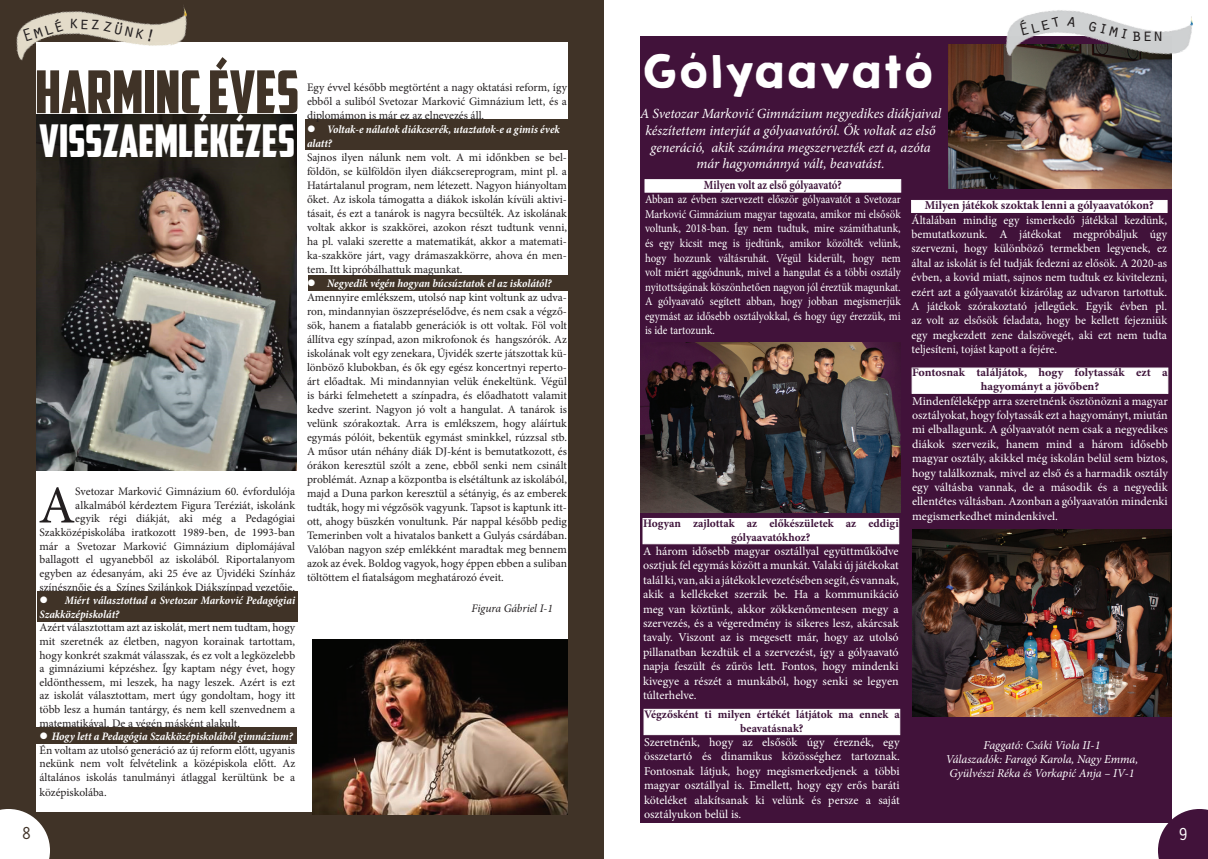
<style>
.page{position:relative;width:1208px;height:859px;background:#fff}
.page>*{position:absolute;margin:0;border:0;box-sizing:border-box;transform-origin:0 0}
.t1{font:59px "American Captain";color:#403327}
.t2{font:53.3px "Minion Pro";color:#231f20}
.t3{font:45px "American Captain";color:#fff}
.t4{font:40px "KGHAPPY Solid";color:#fff}
.t5{font:18px "Orator Std";color:#231f20}
.t6{font:18px "Orator Std";color:#413328}
.t7{font:18px "Orator Std";color:#fff}
.t8{font:italic 14px/16.8px "Minion Pro";letter-spacing:-.01em;color:#fff;text-align:center}
.t9{font:700 12.5px "Minion Pro";color:#3f143b;scale:.87 1}
.t10{font:12px/14.4px "Minion Pro";color:#fff;text-align:justify}
.t11{font:12px/14.6px "Minion Pro";color:#fff;text-align:justify;scale:.9 1}
.t12{font:italic 12px/14.4px "Minion Pro";letter-spacing:-.01em;color:#fff;text-align:center}
.t13{font:700 12px "Minion Pro";color:#3f143b}
.t14{font:11.5px/14px "Minion Pro";color:#231f20;text-align:justify}
.t15{font:italic 700 condensed 11.5px/13.6px "Minion Pro";letter-spacing:-.005em;color:#fff}
.t16{font:700 11.5px/13.8px "Minion Pro";color:#3f143b;text-align:center}
.t17{font:700 11.5px/13.8px "Minion Pro";color:#3f143b;text-align:center;scale:1.05 1}
.t18{font:italic 11.5px "Minion Pro";letter-spacing:-.01em;color:#231f20}
.s1{color:#fff}
.s2{font-weight:700;font-style:italic;font-stretch:condensed;color:#fff}
</style>
<div class="page">
<div style="left:0;top:0;width:604px;height:859px;background:#403327"></div>
<div style="left:640px;top:36px;width:532px;height:787px;background:#41123a"></div>
<img style="left:948px;top:45px;width:224px;height:144px">
<img style="left:912px;top:529px;width:260px;height:187px">
<svg style="left:1158px;top:809px;width:50px;height:50px;background:#4e2348"></svg>
<img style="left:640px;top:343px;width:260px;height:169px">
<div style="left:37px;top:42px;width:531px;height:770px;background:#fff"></div>
<div style="left:305px;top:120px;width:264px;height:30px;background:#403327"></div>
<svg style="left:0;top:809px;width:50px;height:50px;background:#e5e3e2"></svg>
<div style="left:36px;top:728px;width:260px;height:16px;background:#403327"></div>
<div style="left:37px;top:591px;width:261px;height:31px;background:#403327"></div>
<div style="left:308px;top:275px;width:260px;height:16px;background:#403327"></div>
<img style="left:312px;top:639px;width:256px;height:175px">
<img style="left:37px;top:115px;width:259px;height:355px">
<img style="left:16px;top:5px;width:171px;height:89px">
<div style="left:642px;top:518px;width:257px;height:26px;background:#fff;border:1px solid #fff"></div>
<div style="left:644px;top:179px;width:257px;height:14px;background:#fff;border:1px solid #fff"></div>
<div style="left:911px;top:200px;width:256px;height:13px;background:#fff"></div>
<div style="left:911px;top:368px;width:257px;height:26px;background:#fff;border:1px solid #fff"></div>
<img style="left:999px;top:10px;width:194px;height:82px">
<div style="left:643px;top:709px;width:257px;height:26px;background:#fff;border:1px solid #fff"></div>
<svg style="left:71px;top:19px;width:28px;height:10px"></svg>
<svg style="left:200px;top:114px;width:7px;height:8px"></svg>
<svg style="left:236px;top:114px;width:7px;height:8px"></svg>
<h3 class="t5" style="left:19px;top:24px;width:45px;rotate:-17deg">Emlé</h3>
<h3 class="t5" style="left:106px;top:12px;width:56px;rotate:13deg">zünk!</h3>
<h3 class="t5" style="left:1015px;top:18px;width:45px;rotate:-14deg">Élet</h3>
<h3 class="t5" style="left:1069px;top:7px;width:66px;rotate:13deg">a gimi</h3>
<h3 class="t5" style="left:1131px;top:22px;width:34px">ben</h3>
<h1 class="t1" style="left:35px;top:56px;width:266px">HARMINC EVES</h1>
<h3 class="t3" style="left:39px;top:114px;width:257px">VISSZAEMLEKEZES</h3>
<h2 class="t2" style="left:38px;top:470px;width:38px">A</h2>
<p class="t14" style="left:40px;top:485px;width:257px;line-height:13.6px;text-align:right">Svetozar Marković Gimnázium 60. évfordulója alkalmából kérdeztem Figura Teréziát, iskolánk<br>egyik régi diákját, aki még a Pedagógiai Szakközépiskolába iratkozott 1989-ben, de 1993-ban már a Svetozar Marković Gimnázium diplomájával ballagott el ugyanebből az iskolából. Riportalanyom egyben az édesanyám, aki 25 éve az Újvidéki Színház színésznője és a Színes Szilánkok Diákszínpad vezetője.</p>
<p class="t15" style="left:40px;top:594px;width:257px">● Miért választottad a Svetozar Marković Pedagógiai<br>Szakközépiskolát?</p>
<p class="t14" style="left:40px;top:621px;width:257px;line-height:13.6px">Azért választottam azt az iskolát, mert nem tudtam, hogy mit szeretnék az életben, nagyon korainak tartottam, hogy konkrét szakmát válasszak, és ez volt a legközelebb a gimnáziumi képzéshez. Így kaptam négy évet, hogy eldönthessem, mi leszek, ha nagy leszek. Azért is ezt az iskolát választottam, mert úgy gondoltam, hogy itt több lesz a humán tantárgy, és nem kell szenvednem a matematikával. De a végén másként alakult.</p>
<p class="t14" style="left:40px;top:730px;width:257px;line-height:13.6px;text-align:left"><span class="s1">●</span> <span class="s2">Hogy lett a Pedagógia Szakközépiskolából gimnázium?<br></span>Én voltam az utolsó generáció az új reform előtt, ugyanis nekünk nem volt felvételink a középiskola előtt. Az általános iskolás tanulmányi átlaggal kerültünk be a</p>
<p class="t14" style="left:40px;top:785px;width:69px">középiskolába.</p>
<p class="t14" style="left:307px;top:80px;width:261px">Egy évvel később megtörtént a nagy oktatási reform, így ebből a suliból Svetozar Marković Gimnázium lett, és a diplomámon is már ez az elnevezés áll.</p>
<p class="t15" style="left:307px;top:122px;width:254px;line-height:14px">● Voltak-e nálatok diákcserék, utaztatok-e a gimis évek alatt?</p>
<p class="t14" style="left:307px;top:150px;width:261px">Sajnos ilyen nálunk nem volt. A mi időnkben se bel&shy;földön, se külföldön ilyen diákcsereprogram, mint pl. a Határtalanul program, nem létezett. Nagyon hiányoltam őket. Az iskola támogatta a diákok iskolán kívüli aktivi&shy;tásait, és ezt a tanárok is nagyra becsülték. Az iskolának voltak akkor is szakkörei, azokon részt tudtunk venni, ha pl. valaki szerette a matematikát, akkor a matemati&shy;ka-szakköre járt, vagy drámaszakkörre, ahova én men&shy;tem. Itt kipróbálhattuk magunkat.</p>
<p class="t14" style="left:307px;top:276px;width:261px;text-align:left"><span class="s1">●</span> <span class="s2">Negyedik végén hogyan búcsúztatok el az iskolától?<br></span>Amennyire emlékszem, utolsó nap kint voltunk az udva&shy;ron, mindannyian öszzepréselődve, és nem csak a végző&shy;sök, hanem a fiatalabb generációk is ott voltak. Föl volt állítva egy színpad, azon mikrofonok és hangszórók. Az iskolának volt egy zenekara, Újvidék szerte játszottak kü&shy;lönböző klubokban, és ők egy egész koncertnyi reperto&shy;árt előadtak. Mi mindannyian velük énekeltünk. Végül is bárki felmehetett a színpadra, és előadhatott valamit kedve szerint. Nagyon jó volt a hangulat. A tanárok is velünk szórakoztak. Arra is emlékszem, hogy aláírtuk egymás pólóit, bekentük egymást sminkkel, rúzzsal stb.<br>A műsor után néhány diák DJ-ként is bemutatkozott, és órákon keresztül szólt a zene, ebből senki nem csinált problémát. Aznap a központba is elsétáltunk az iskolából, majd a Duna parkon keresztül a sétányig, és az emberek tudták, hogy mi végzősök vagyunk. Tapsot is kaptunk itt&shy;ott, ahogy büszkén vonultunk. Pár nappal később pedig Temerinben volt a hivatalos bankett a Gulyás csárdában.<br>Valóban nagyon szép emlékként maradtak meg bennem azok az évek. Boldog vagyok, hogy éppen ebben a suliban töltöttem el fiatalságom meghatározó éveit.</p>
<p class="t18" style="left:471px;top:601px;width:83px">Figura Gábriel I-1</p>
<h3 class="t4" style="left:640px;top:42px;width:294px">Gólyaavató</h3>
<p class="t8" style="left:640px;top:105px;width:303px">A Svetozar Marković Gimnázium negyedikes diákjaival készítettem interjút a gólyaavatóról. Ők voltak az első generáció, akik számára megszervezték ezt a, azóta már hagyománnyá vált, beavatást.</p>
<p class="t9" style="left:704px;top:176px;width:160px">Milyen volt az első gólyaavató?</p>
<p class="t11" style="left:645px;top:192px;width:286px">Abban az évben szervezett először gólyaavatót a Svetozar Marković Gimnázium magyar tagozata, amikor mi elsősök voltunk, 2018-ban. Így nem tudtuk, mire számíthatunk, és egy kicsit meg is ijedtünk, amikor közölték velünk, hogy hozzunk váltásruhát. Végül kiderült, hogy nem volt miért aggódnunk, mivel a hangulat és a többi osztály nyitottságának köszönhetően nagyon jól éreztük magunkat.<br>A gólyaavató segített abban, hogy jobban megismerjük egymást az idősebb osztályokkal, és hogy úgy érezzük, mi is ide tartozunk.</p>
<p class="t13" style="left:924px;top:197px;width:231px">Milyen játékok szoktak lenni a gólyaavatókon?</p>
<p class="t10" style="left:911px;top:213px;width:257px">Általában mindig egy ismerkedő játékkal kezdünk, bemutatkozunk. A játékokat megpróbáljuk úgy szervezni, hogy különböző termekben legyenek, ez által az iskolát is fel tudják fedezni az elősök. A 2020-as évben, a kovid miatt, sajnos nem tudtuk ez kivitelezni, ezért azt a gólyaavatót kizárólag az udvaron tartottuk.<br>A játékok szórakoztató jellegűek. Egyik évben pl. az volt az elsősök feladata, hogy be kellett fejezniük egy megkezdett zene dalszövegét, aki ezt nem tudta teljesíteni, tojást kapott a fejére.</p>
<p class="t17" style="left:912px;top:366px;width:245px">Fontosnak találjátok, hogy folytassák ezt a hagyományt a jövőben?</p>
<p class="t10" style="left:912px;top:394px;width:257px">Mindenféleképp arra szeretnénk ösztönözni a magyar osztályokat, hogy folytassák ezt a hagyományt, miután mi elballagunk. A gólyaavatót nem csak a negyedikes diákok szervezik, hanem mind a három idősebb magyar osztály, akikkel még iskolán belül sem biztos, hogy találkoznak, mivel az első és a harmadik osztály egy váltásba vannak, de a második és a negyedik ellentétes váltásban. Azonban a gólyaavatón mindenki megismerkedhet mindenkivel.</p>
<p class="t16" style="left:643px;top:516px;width:257px">Hogyan zajlottak az előkészületek az eddigi gólyaavatókhoz?</p>
<p class="t10" style="left:643px;top:544px;width:257px">A három idősebb magyar osztállyal együttműködve osztjuk fel egymás között a munkát. Valaki új játékokat talál ki, van, aki a játékok levezetésében segít, és vannak, akik a kellékeket szerzik be. Ha a kommunikáció meg van köztünk, akkor zökkenőmentesen megy a szervezés, és a végeredmény is sikeres lesz, akárcsak tavaly. Viszont az is megesett már, hogy az utolsó pillanatban kezdtük el a szervezést, így a gólyaavató napja feszült és zűrös lett. Fontos, hogy mindenki kivegye a részét a munkából, hogy senki se legyen túlterhelve.</p>
<p class="t16" style="left:644px;top:707px;width:257px">Végzősként ti milyen értékét látjátok ma ennek a beavatásnak?</p>
<p class="t10" style="left:644px;top:735px;width:257px">Szeretnénk, hogy az elsősök úgy éreznék, egy összetartó és dinamikus közösséghez tartoznak.<br>Fontosnak látjuk, hogy megismerkedjenek a többi magyar osztállyal is. Emellett, hogy egy erős baráti köteléket alakítsanak ki velünk és persze a saját osztályukon belül is.</p>
<p class="t12" style="left:945px;top:737px;width:194px">Faggató: Csáki Viola II-1<br>Válaszadók: Faragó Karola, Nagy Emma,<br>Gyülvészi Réka és Vorkapić Anja – IV-1</p>
<h3 class="t6" style="left:21px;top:820px;width:12px">8</h3>
<h3 class="t7" style="left:1177px;top:821px;width:12px">9</h3>
</div>
